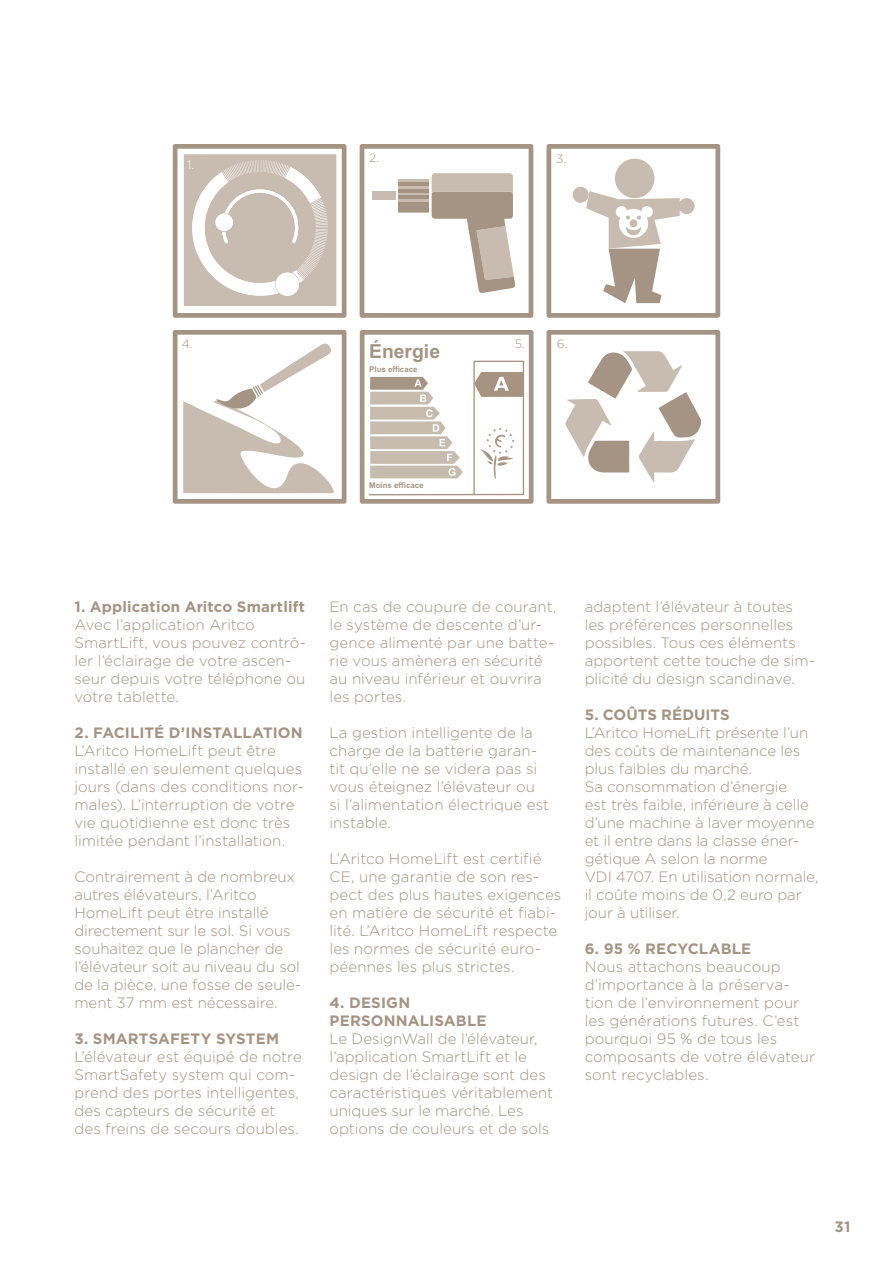
<style>
.page{position:relative;width:893px;height:1263px;background:#fff}
.page>*{position:absolute;margin:0;border:0;box-sizing:border-box;transform-origin:0 0}
.t1{font:700 19.35px "Arial";color:#a59483}
.t2{font:300 15px/18px "Gotham";color:#a39383}
.t3{font:700 15px/18px "Gotham";letter-spacing:.01em;color:#a59483}
.t4{font:300 12px "Gotham";color:#a39383}
.t5{font:300 12px "Gotham";color:#fff}
.t6{font:700 7.95px "Arial";color:#a59483}
</style>
<div class="page">
<svg style="left:173px;top:144px;width:173px;height:174px"></svg>
<svg style="left:360px;top:144px;width:173px;height:174px"></svg>
<div style="left:398px;top:202px;width:31px;height:10px;background:#a59483"></div>
<hr style="left:398px;top:189px;width:31px;height:3px;background:#a59483">
<hr style="left:398px;top:196px;width:31px;height:3px;background:#a59483">
<hr style="left:398px;top:182px;width:31px;height:4px;background:#a59483">
<svg style="left:546px;top:144px;width:174px;height:174px"></svg>
<svg style="left:173px;top:330px;width:173px;height:174px"></svg>
<svg style="left:546px;top:330px;width:174px;height:174px"></svg>
<svg style="left:360px;top:330px;width:174px;height:174px"></svg>
<p class="t5" style="left:187px;top:157px;width:8px">1.</p>
<p class="t4" style="left:369px;top:150px;width:11px">2.</p>
<p class="t4" style="left:556px;top:152px;width:12px">3.</p>
<p class="t4" style="left:182px;top:336px;width:12px">4.</p>
<p class="t4" style="left:515px;top:336px;width:12px">5.</p>
<p class="t4" style="left:557px;top:336px;width:12px">6.</p>
<p class="t1" style="left:369px;top:338px;width:72px">Énergie</p>
<p class="t6" style="left:369px;top:364px;width:50px">Plus efficace</p>
<p class="t6" style="left:369px;top:480px;width:56px">Moins efficace</p>
<p class="t3" style="left:74px;top:598px;width:232px">1. Application Aritco Smartlift</p>
<p class="t2" style="left:74px;top:615px;width:233px">Avec l’application Aritco<br>SmartLift, vous pouvez contrô&shy;ler l’éclairage de votre ascen&shy;seur depuis votre téléphone ou votre tablette.</p>
<p class="t3" style="left:74px;top:724px;width:230px">2. FACILITÉ D’INSTALLATION</p>
<p class="t2" style="left:74px;top:741px;width:231px">L’Aritco HomeLift peut être installé en seulement quelques jours (dans des conditions nor&shy;males). L’interruption de votre vie quotidienne est donc très limitée pendant l’installation.</p>
<p class="t2" style="left:74px;top:867px;width:228px">Contrairement à de nombreux autres élévateurs, l’Aritco<br>HomeLift peut être installé directement sur le sol. Si vous souhaitez que le plancher de l’élévateur soit au niveau du sol de la pièce, une fosse de seule&shy;ment 37 mm est nécessaire.</p>
<p class="t3" style="left:74px;top:1030px;width:206px">3. SMARTSAFETY SYSTEM</p>
<p class="t2" style="left:74px;top:1047px;width:229px">L’élévateur est équipé de notre<br>SmartSafety system qui com&shy;prend des portes intelligentes, des capteurs de sécurité et des freins de secours doubles.</p>
<p class="t2" style="left:330px;top:597px;width:228px">En cas de coupure de courant, le système de descente d’ur&shy;gence alimenté par une batte&shy;rie vous amènera en sécurité au niveau inférieur et ouvrira les portes.</p>
<p class="t2" style="left:330px;top:723px;width:221px">La gestion intelligente de la charge de la batterie garan&shy;tit qu’elle ne se videra pas si vous éteignez l’élévateur ou si l’alimentation électrique est instable.</p>
<p class="t2" style="left:330px;top:849px;width:233px">L’Aritco HomeLift est certifié<br>CE, une garantie de son res&shy;pect des plus hautes exigences en matière de sécurité et fiabi&shy;lité. L’Aritco HomeLift respecte les normes de sécurité euro&shy;péennes les plus strictes.</p>
<p class="t3" style="left:330px;top:994px;width:158px">4. DESIGN<br>PERSONNALISABLE</p>
<p class="t2" style="left:330px;top:1029px;width:225px">Le DesignWall de l’élévateur, l’application SmartLift et le design de l’éclairage sont des caractéristiques véritablement uniques sur le marché. Les options de couleurs et de sols</p>
<p class="t2" style="left:585px;top:597px;width:232px">adaptent l’élévateur à toutes les préférences personnelles possibles. Tous ces éléments apportent cette touche de sim&shy;plicité du design scandinave.</p>
<p class="t3" style="left:585px;top:706px;width:147px">5. COÛTS RÉDUITS</p>
<p class="t2" style="left:585px;top:723px;width:235px">L’Aritco HomeLift présente l’un des coûts de maintenance les plus faibles du marché.<br>Sa consommation d’énergie<br>est très faible, inférieure à celle d’une machine à laver moyenne et il entre dans la classe éner&shy;gétique A selon la norme<br>VDI 4707. En utilisation normale, il coûte moins de 0,2 euro par jour à utiliser.</p>
<p class="t3" style="left:585px;top:940px;width:168px">6. 95 % RECYCLABLE</p>
<p class="t2" style="left:585px;top:957px;width:232px">Nous attachons beaucoup d’importance à la préserva&shy;tion de l’environnement pour les générations futures. C’est pourquoi 95 % de tous les composants de votre élévateur sont recyclables.</p>
<p class="t3" style="left:835px;top:1218px;width:17px">31</p>
</div>
